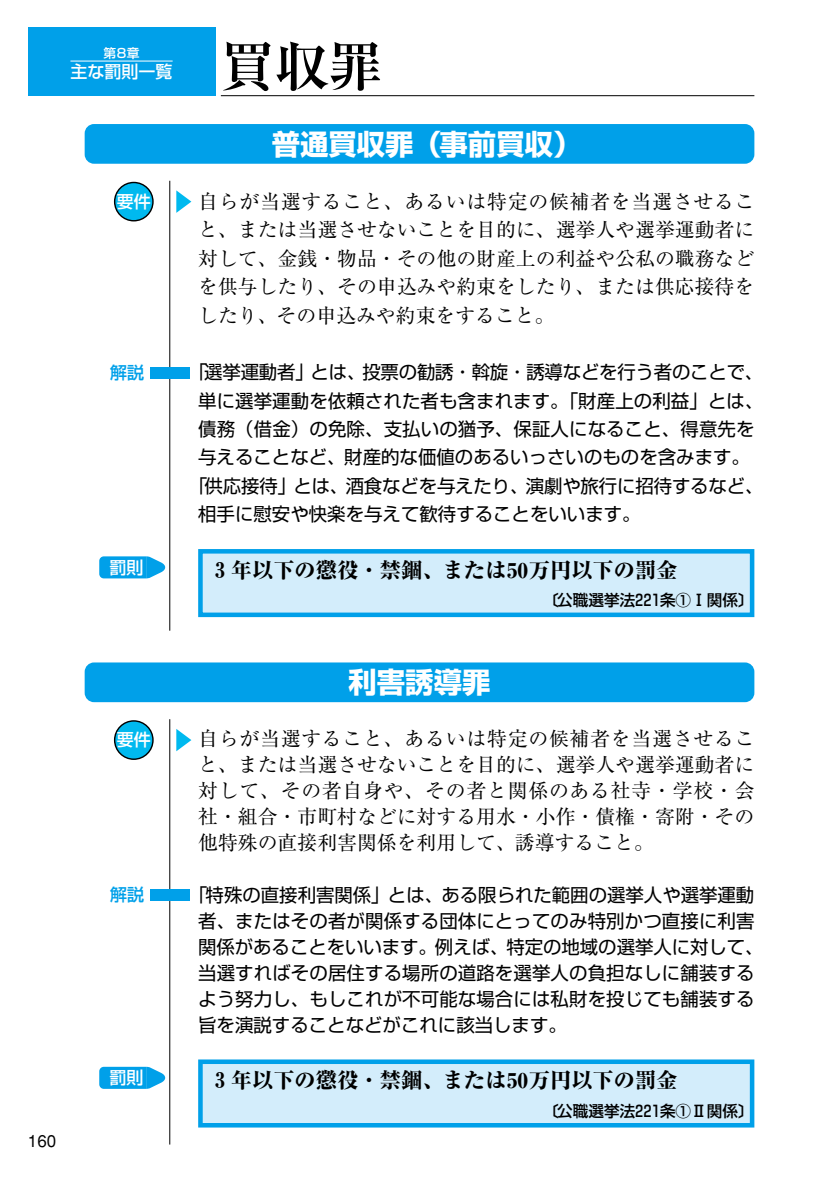
<style>
.page{position:relative;width:840px;height:1191px;background:#fff}
.page>*{position:absolute;margin:0;border:0;box-sizing:border-box;transform-origin:0 0}
.t1{font:700 53.8px "Ryumin";color:#000}
.t2{font:700 28.4px "Shin Go";color:#fff}
.t3{font:800 21.2px "Ryumin";color:#000}
.t4{font:19.8px/28.4px "Ryumin";color:#000;text-align:justify}
.t5{font:18.4px/26px "Shin Go";color:#000}
.t6{font:500 17px "Shin Go";color:#fff}
.t7{font:500 17px "Shin Go";color:#00a0e9}
.t8{font:500 17px "Gothic BBB";color:#000}
.t9{font:500 15.6px "Shin Go";color:#000}
.t10{font:500 12.8px "Shin Go";color:#fff}
</style>
<div class="page">
<div style="left:200px;top:551px;width:551px;height:64px;background:#d3edfb"></div>
<div style="left:198px;top:549px;width:556px;height:68px;border:5px solid #00a0e9"></div>
<div style="left:200px;top:1061px;width:551px;height:64px;background:#d3edfb"></div>
<div style="left:198px;top:1059px;width:556px;height:68px;border:5px solid #00a0e9"></div>
<div style="left:28px;top:28px;width:187px;height:68px;background:#00a0e9"></div>
<hr style="left:70px;top:61px;width:102px;height:1px;background:#fff">
<hr style="left:221px;top:95px;width:533px;height:1px;background:#000">
<hr style="left:169px;top:181px;width:1px;height:449px;background:#000">
<div style="left:85px;top:124px;width:669px;height:40px;background:#00a0e9;border-radius:9px"></div>
<div style="left:85px;top:662px;width:669px;height:40px;background:#00a0e9;border-radius:9px"></div>
<hr style="left:169px;top:719px;width:1px;height:425px;background:#000">
<div style="left:115px;top:182px;width:38px;height:39px;background:#00b9ef;border-radius:50%"></div>
<div style="left:114px;top:182px;width:40px;height:39px;border:1px solid #000;border-radius:50%"></div>
<svg style="left:176px;top:190px;width:15px;height:23px"></svg>
<svg style="left:99px;top:556px;width:67px;height:22px"></svg>
<div style="left:115px;top:721px;width:38px;height:38px;background:#00b9ef;border-radius:50%"></div>
<div style="left:114px;top:720px;width:40px;height:40px;border:1px solid #000;border-radius:50%"></div>
<svg style="left:176px;top:729px;width:15px;height:22px"></svg>
<svg style="left:99px;top:1066px;width:67px;height:22px"></svg>
<div style="left:150px;top:367px;width:39px;height:11px;background:#00a0e9"></div>
<div style="left:150px;top:889px;width:39px;height:11px;background:#00a0e9"></div>
<p class="t10" style="left:103px;top:45px;width:38px">第8章</p>
<p class="t6" style="left:70px;top:60px;width:104px">主な罰則一覧</p>
<p class="t6" style="left:117px;top:190px;width:36px">要件</p>
<p class="t7" style="left:110px;top:361px;width:36px">解説</p>
<p class="t6" style="left:109px;top:556px;width:36px">罰則</p>
<p class="t6" style="left:117px;top:729px;width:36px">要件</p>
<p class="t7" style="left:110px;top:883px;width:36px">解説</p>
<p class="t8" style="left:28px;top:1131px;width:30px">160</p>
<p class="t6" style="left:109px;top:1066px;width:36px">罰則</p>
<h1 class="t1" style="left:221px;top:34px;width:163px">買収罪</h1>
<h2 class="t2" style="left:271px;top:125px;width:311px">普通買収罪（事前買収）</h2>
<p class="t4" style="left:198px;top:187px;width:557px">自らが当選すること、あるいは特定の候補者を当選させること、または当選させないことを目的に、選挙人や選挙運動者に対して、金銭・物品・その他の財産上の利益や公私の職務などを供与したり、その申込みや約束をしたり、または供応接待をしたり、その申込みや約束をすること。</p>
<p class="t5" style="left:189px;top:358px;width:575px">「選挙運動者」とは、投票の勧誘・斡旋・誘導などを行う者のことで、</p>
<p class="t5" style="left:198px;top:386px;width:566px">単に選挙運動を依頼された者も含まれます。「財産上の利益」とは、</p>
<p class="t5" style="left:198px;top:415px;width:557px">債務（借金）の免除、支払いの猶予、保証人になること、得意先を</p>
<p class="t5" style="left:198px;top:443px;width:553px">与えることなど、財産的な価値のあるいっさいのものを含みます。</p>
<p class="t5" style="left:189px;top:471px;width:575px">「供応接待」とは、酒食などを与えたり、演劇や旅行に招待するなど、</p>
<p class="t5" style="left:198px;top:500px;width:444px">相手に慰安や快楽を与えて歓待することをいいます。</p>
<p class="t3" style="left:209px;top:556px;width:469px">３年以下の懲役・禁錮、または50万円以下の罰金</p>
<p class="t9" style="left:542px;top:590px;width:212px">〔公職選挙法２２１条①Ⅰ関係〕</p>
<h2 class="t2" style="left:348px;top:663px;width:143px">利害誘導罪</h2>
<p class="t4" style="left:198px;top:725px;width:557px;line-height:26px">自らが当選すること、あるいは特定の候補者を当選させること、または当選させないことを目的に、選挙人や選挙運動者に対して、その者自身や、その者と関係のある社寺・学校・会社・組合・市町村などに対する用水・小作・債権・寄附・その他特殊の直接利害関係を利用して、誘導すること。</p>
<p class="t5" style="left:198px;top:880px;width:566px;text-indent:-9px">「特殊の直接利害関係」とは、ある限られた範囲の選挙人や選挙運動者、またはその者が関係する団体にとってのみ特別かつ直接に利害関係があることをいいます。例えば、特定の地域の選挙人に対して、当選すればその居住する場所の道路を選挙人の負担なしに舗装するよう努力し、もしこれが不可能な場合には私財を投じても舗装する旨を演説することなどがこれに該当します。</p>
<p class="t3" style="left:209px;top:1066px;width:469px">３年以下の懲役・禁錮、または50万円以下の罰金</p>
<p class="t9" style="left:542px;top:1100px;width:212px">〔公職選挙法２２１条①Ⅱ関係〕</p>
</div>
